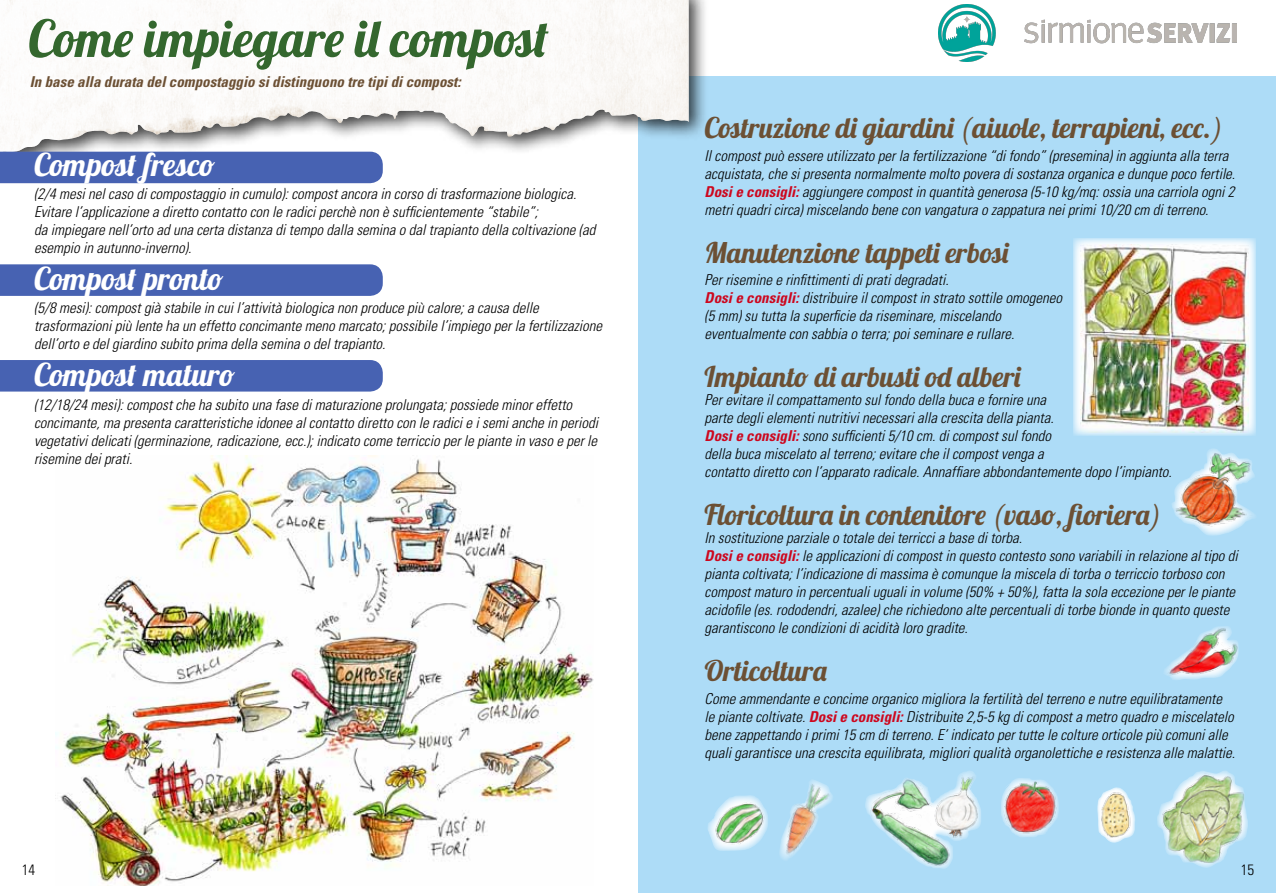
<style>
.page{position:relative;width:1276px;height:893px;background:#fff}
.page>*{position:absolute;margin:0;border:0;box-sizing:border-box;transform-origin:0 0}
.t1{font:51px "Lobster 1.4";color:#34672e}
.t2{font:31.5px "Lobster 1.4";color:#fff}
.t3{font:28.5px "Lobster 1.4";letter-spacing:.01em;color:#6c5034}
.t4{font:28.5px "Lobster 1.4";letter-spacing:.03em;color:#6c5034}
.t5{font:italic 300 condensed 15px/18px "Univers LT Std";color:#000}
.t6{font:italic 700 condensed 15px "Univers LT Std";color:#6c5034}
.t7{font:300 condensed 15px "Univers";color:#000}
.s1{font-weight:700;color:#cd071e}
</style>
<div class="page">
<div style="left:638px;top:77px;width:638px;height:816px;background:#addcf7"></div>
<div style="left:0;top:0;width:709px;height:183px;background:#000;opacity:.75"></div>
<div style="left:0;top:0;width:477px;height:154px;background:#cbcdce;opacity:.75"></div>
<img style="left:0;top:0;width:456px;height:154px">
<img style="left:55px;top:455px;width:539px;height:431px">
<div style="left:0;top:152px;width:383px;height:31px;background:#4762b2"></div>
<div style="left:0;top:264px;width:383px;height:32px;background:#4762b2"></div>
<div style="left:0;top:360px;width:383px;height:32px;background:#4762b2"></div>
<svg style="left:1073px;top:238px;width:183px;height:198px;background:#dff1fb"></svg>
<img style="left:1080px;top:244px;width:168px;height:188px">
<div style="left:1156px;top:770px;width:92px;height:98px;background:#fff;opacity:.75"></div>
<img style="left:1156px;top:770px;width:88px;height:93px">
<div style="left:1097px;top:787px;width:38px;height:57px;background:#fff;opacity:.75"></div>
<img style="left:1099px;top:787px;width:36px;height:52px">
<img style="left:1001px;top:778px;width:58px;height:59px">
<img style="left:865px;top:771px;width:116px;height:98px">
<img style="left:1172px;top:449px;width:83px;height:87px">
<img style="left:709px;top:795px;width:59px;height:56px">
<img style="left:1165px;top:626px;width:74px;height:54px">
<img style="left:780px;top:781px;width:53px;height:79px">
<img style="left:938px;top:4px;width:298px;height:58px">
<h1 class="t1" style="left:28px;top:6px;width:522px">Come impiegare il compost</h1>
<p class="t6" style="left:30px;top:73px;width:432px">In base alla durata del compostaggio si distinguono tre tipi di compost:</p>
<h2 class="t2" style="left:34px;top:145px;width:183px">Compost fresco</h2>
<p class="t5" style="left:34px;top:185px;width:563px">(2/4 mesi nel caso di compostaggio in cumulo): compost ancora in corso di trasformazione biologica.<br>Evitare l’applicazione a diretto contatto con le radici perchè non è sufficientemente “stabile”;<br>da impiegare nell’orto ad una certa distanza di tempo dalla semina o dal trapianto della coltivazione (ad esempio in autunno-inverno).</p>
<h2 class="t2" style="left:34px;top:259px;width:191px">Compost pronto</h2>
<p class="t5" style="left:34px;top:299px;width:570px">(5/8 mesi): compost già stabile in cui l’attività biologica non produce più calore; a causa delle trasformazioni più lente ha un effetto concimante meno marcato; possibile l’impiego per la fertilizzazione dell’orto e del giardino subito prima della semina o del trapianto.</p>
<h2 class="t2" style="left:34px;top:355px;width:203px">Compost maturo</h2>
<p class="t5" style="left:34px;top:396px;width:565px">(12/18/24 mesi): compost che ha subito una fase di maturazione prolungata; possiede minor effetto concimante, ma presenta caratteristiche idonee al contatto diretto con le radici e i semi anche in periodi vegetativi delicati (germinazione, radicazione, ecc.); indicato come terriccio per le piante in vaso e per le risemine dei prati.</p>
<h3 class="t4" style="left:704px;top:110px;width:520px">Costruzione di giardini (aiuole, terrapieni, ecc.)</h3>
<p class="t5" style="left:704px;top:147px;width:532px">Il compost può essere utilizzato per la fertilizzazione “di fondo” (presemina) in aggiunta alla terra acquistata, che si presenta normalmente molto povera di sostanza organica e dunque poco fertile.<br><span class="s1">Dosi e consigli:</span> aggiungere compost in quantità generosa (5-10 kg/mq: ossia una carriola ogni 2 metri quadri circa) miscelando bene con vangatura o zappatura nei primi 10/20 cm di terreno.</p>
<h3 class="t3" style="left:704px;top:234px;width:305px">Manutenzione tappeti erbosi</h3>
<p class="t5" style="left:704px;top:271px;width:359px">Per risemine e rinfittimenti di prati degradati.<br><span class="s1">Dosi e consigli:</span> distribuire il compost in strato sottile omogeneo (5 mm) su tutta la superficie da riseminare, miscelando eventualmente con sabbia o terra; poi seminare e rullare.</p>
<h3 class="t3" style="left:704px;top:359px;width:317px">Impianto di arbusti od alberi</h3>
<p class="t5" style="left:704px;top:391px;width:469px">Per evitare il compattamento sul fondo della buca e fornire una<br>parte degli elementi nutritivi necessari alla crescita della pianta.<br><span class="s1">Dosi e consigli:</span> sono sufficienti 5/10 cm. di compost sul fondo<br>della buca miscelato al terreno; evitare che il compost venga a<br>contatto diretto con l’apparato radicale. Annaffiare abbondantemente dopo l’impianto.</p>
<h3 class="t3" style="left:704px;top:497px;width:458px">Floricoltura in contenitore (vaso, fioriera)</h3>
<p class="t5" style="left:704px;top:529px;width:535px">In sostituzione parziale o totale dei terricci a base di torba.<br><span class="s1">Dosi e consigli:</span> le applicazioni di compost in questo contesto sono variabili in relazione al tipo di pianta coltivata; l’indicazione di massima è comunque la miscela di torba o terriccio torboso con compost maturo in percentuali uguali in volume (50% + 50%), fatta la sola eccezione per le piante acidofile (es. rododendri, azalee) che richiedono alte percentuali di torbe bionde in quanto queste garantiscono le condizioni di acidità loro gradite.</p>
<h3 class="t3" style="left:704px;top:653px;width:123px">Orticoltura</h3>
<p class="t5" style="left:704px;top:690px;width:532px">Come ammendante e concime organico migliora la fertilità del terreno e nutre equilibratamente le piante coltivate. <span class="s1">Dosi e consigli:</span> Distribuite 2,5-5 kg di compost a metro quadro e miscelatelo bene zappettando i primi 15 cm di terreno. E’ indicato per tutte le colture orticole più comuni alle quali garantisce una crescita equilibrata, migliori qualità organolettiche e resistenza alle malattie.</p>
<p class="t7" style="left:22px;top:861px;width:15px">14</p>
<p class="t7" style="left:1241px;top:861px;width:15px">15</p>
</div>
